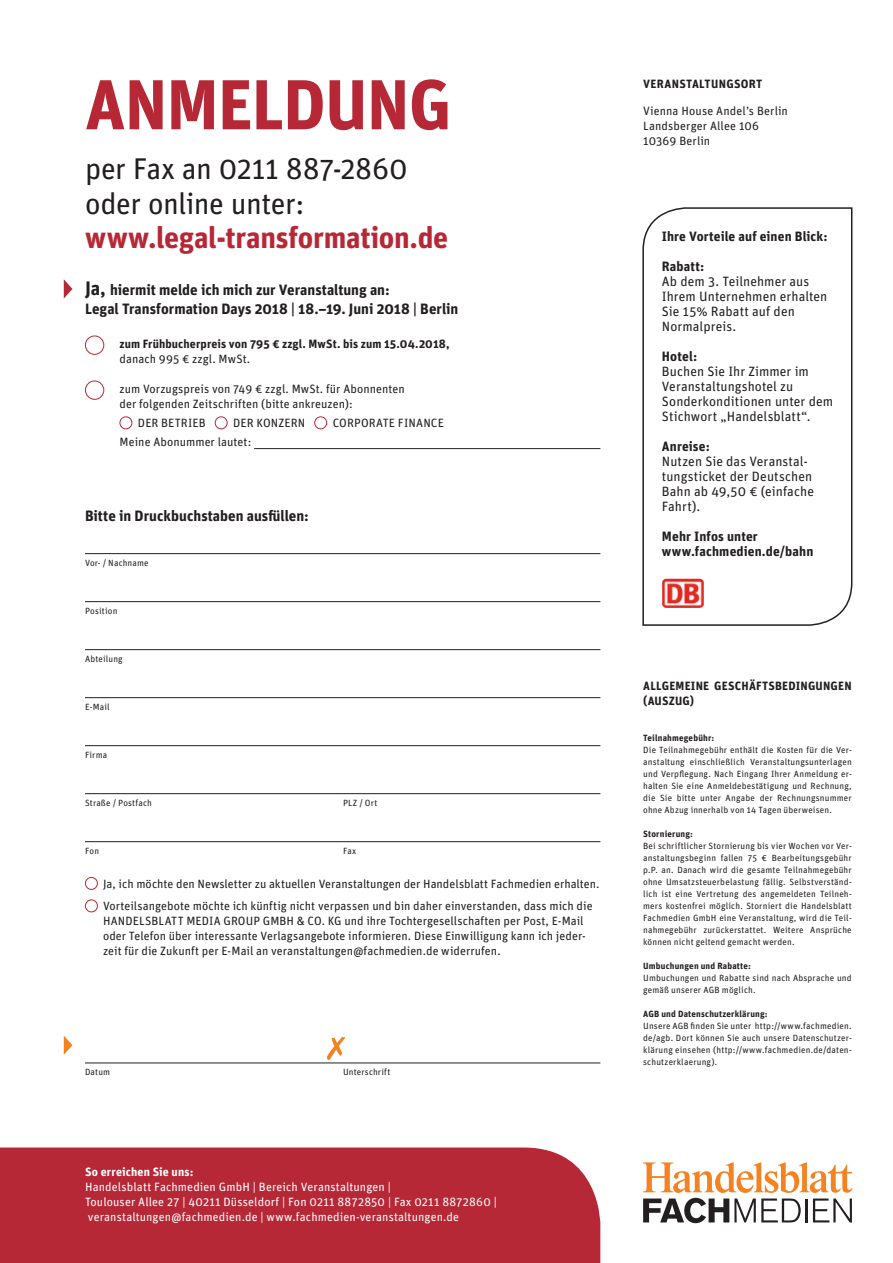
<style>
.page{position:relative;width:893px;height:1263px;background:#fff}
.page>*{position:absolute;margin:0;border:0;box-sizing:border-box;transform-origin:0 0}
.t1{font:700 70.5px "Unit Pro";letter-spacing:-.02em;color:#b72837}
.t2{font:30px/34.5px "Unit Pro";letter-spacing:-.015em;color:#231f20}
.t3{font:700 30px "Unit Pro";letter-spacing:-.01em;color:#b72837}
.t4{font:700 15px "Unit Pro";color:#231f20}
.t5{font:13.5px/15px "Unit Pro";letter-spacing:.005em;color:#231f20}
.t6{font:700 13.5px/15px "Unit Pro";letter-spacing:.01em;color:#231f20}
.t7{font:12px/15px "Unit Pro";letter-spacing:.005em;color:#231f20}
.t8{font:12px/15px "Unit Pro";letter-spacing:.01em;color:#fff}
.t9{font:700 12px "Unit Pro";letter-spacing:.015em;color:#231f20}
.t10{font:700 12px "Unit Pro";letter-spacing:.015em;color:#fff}
.t11{font:9px/12px "Unit Pro";letter-spacing:.02em;color:#231f20;text-align:justify}
.t12{font:700 9px "Unit Pro";letter-spacing:.025em;color:#231f20}
.s1{font-size:19.5px}
</style>
<div class="page">
<div style="left:0;top:1147px;width:600px;height:116px;background:#b72837"></div>
<div style="left:85px;top:336px;width:19px;height:19px;border:1px solid #b72837;border-radius:50%"></div>
<div style="left:85px;top:381px;width:19px;height:19px;border:1px solid #b72837;border-radius:50%"></div>
<div style="left:120px;top:416px;width:12px;height:13px;border:1px solid #b72837;border-radius:50%"></div>
<div style="left:215px;top:416px;width:13px;height:13px;border:1px solid #b72837;border-radius:50%"></div>
<div style="left:314px;top:416px;width:13px;height:13px;border:1px solid #b72837;border-radius:50%"></div>
<hr style="left:254px;top:448px;width:346px;height:1px;background:#231f20">
<hr style="left:85px;top:553px;width:515px;height:1px;background:#231f20">
<hr style="left:85px;top:601px;width:515px;height:1px;background:#231f20">
<hr style="left:85px;top:649px;width:515px;height:1px;background:#231f20">
<hr style="left:85px;top:697px;width:515px;height:1px;background:#231f20">
<hr style="left:85px;top:745px;width:515px;height:1px;background:#231f20">
<hr style="left:85px;top:793px;width:515px;height:1px;background:#231f20">
<hr style="left:85px;top:841px;width:515px;height:1px;background:#231f20">
<div style="left:85px;top:877px;width:13px;height:13px;border:1px solid #b72837;border-radius:50%"></div>
<div style="left:85px;top:899px;width:13px;height:13px;border:1px solid #b72837;border-radius:50%"></div>
<hr style="left:85px;top:1063px;width:515px;height:1px;background:#231f20">
<svg style="left:643px;top:1162px;width:210px;height:61px"></svg>
<svg style="left:64px;top:279px;width:8px;height:20px"></svg>
<svg style="left:64px;top:1036px;width:8px;height:19px"></svg>
<svg style="left:327px;top:1037px;width:18px;height:23px"></svg>
<svg style="left:642px;top:207px;width:211px;height:419px"></svg>
<p class="t1" style="left:85px;top:53px;width:368px">ANMELDUNG</p>
<p class="t2" style="left:85px;top:151px;width:324px">per Fax an 0211 887-2860 oder online unter:</p>
<p class="t3" style="left:85px;top:216px;width:365px">www.legal-transformation.de</p>
<p class="t4" style="left:85px;top:278px;width:306px"><span class="s1">Ja,</span> hiermit melde ich mich zur Veranstaltung an:</p>
<p class="t4" style="left:85px;top:298px;width:375px">Legal Transformation Days 2018 | 18.–19. Juni 2018 | Berlin</p>
<p class="t9" style="left:120px;top:335px;width:332px">zum Frühbucherpreis von 795 € zzgl. MwSt. bis zum 15.04.2018,</p>
<p class="t7" style="left:120px;top:351px;width:132px">danach 995 € zzgl. MwSt.</p>
<p class="t7" style="left:120px;top:381px;width:287px">zum Vorzugspreis von 749 € zzgl. MwSt. für Abonnenten</p>
<p class="t7" style="left:120px;top:396px;width:235px">der folgenden Zeitschriften (bitte ankreuzen):</p>
<p class="t7" style="left:138px;top:415px;width:69px">DER BETRIEB</p>
<p class="t7" style="left:233px;top:415px;width:74px">DER KONZERN</p>
<p class="t7" style="left:333px;top:415px;width:113px">CORPORATE FINANCE</p>
<p class="t7" style="left:120px;top:434px;width:133px">Meine Abonummer lautet:</p>
<p class="t4" style="left:85px;top:505px;width:225px">Bitte in Druckbuchstaben ausfüllen:</p>
<p class="t11" style="left:85px;top:557px;width:65px">Vor- / Nachname</p>
<p class="t11" style="left:85px;top:605px;width:34px">Position</p>
<p class="t11" style="left:85px;top:653px;width:39px">Abteilung</p>
<p class="t11" style="left:85px;top:701px;width:26px">E-Mail</p>
<p class="t11" style="left:85px;top:749px;width:24px">Firma</p>
<p class="t11" style="left:85px;top:797px;width:69px">Straße / Postfach</p>
<p class="t11" style="left:343px;top:797px;width:36px">PLZ / Ort</p>
<p class="t11" style="left:85px;top:845px;width:16px">Fon</p>
<p class="t11" style="left:343px;top:845px;width:15px">Fax</p>
<p class="t7" style="left:103px;top:876px;width:498px">Ja, ich möchte den Newsletter zu aktuellen Veranstaltungen der Handelsblatt Fachmedien erhalten.</p>
<p class="t7" style="left:103px;top:898px;width:491px">Vorteilsangebote möchte ich künftig nicht verpassen und bin daher einverstanden, dass mich die HANDELSBLATT MEDIA GROUP GMBH &amp; CO. KG und ihre Tochtergesellschaften per Post, E-Mail oder Telefon über interessante Verlagsangebote informieren. Diese Einwilligung kann ich jeder&shy;zeit für die Zukunft per E-Mail an veranstaltungen@fachmedien.de widerrufen.</p>
<p class="t11" style="left:85px;top:1066px;width:27px">Datum</p>
<p class="t11" style="left:343px;top:1066px;width:49px">Unterschrift</p>
<p class="t10" style="left:85px;top:1163px;width:110px">So erreichen Sie uns:</p>
<p class="t8" style="left:85px;top:1179px;width:413px">Handelsblatt Fachmedien GmbH | Bereich Veranstaltungen |<br>Toulouser Allee 27 | 40211 Düsseldorf | Fon 0211 8872850 | Fax 0211 8872860 |</p>
<p class="t8" style="left:88px;top:1209px;width:373px">veranstaltungen@fachmedien.de | www.fachmedien-veranstaltungen.de</p>
<p class="t9" style="left:643px;top:75px;width:121px">VERANSTALTUNGSORT</p>
<p class="t7" style="left:643px;top:103px;width:146px">Vienna House Andel’s Berlin</p>
<p class="t7" style="left:643px;top:118px;width:117px">Landsberger Allee 106</p>
<p class="t7" style="left:643px;top:133px;width:69px">10369 Berlin</p>
<p class="t6" style="left:662px;top:228px;width:167px">Ihre Vorteile auf einen Blick:</p>
<p class="t6" style="left:662px;top:258px;width:44px">Rabatt:</p>
<p class="t5" style="left:662px;top:274px;width:167px">Ab dem 3. Teilnehmer aus<br>Ihrem Unternehmen erhalten<br>Sie 15% Rabatt auf den<br>Normalpreis.</p>
<p class="t6" style="left:662px;top:348px;width:37px">Hotel:</p>
<p class="t5" style="left:662px;top:364px;width:173px">Buchen Sie Ihr Zimmer im<br>Veranstaltungshotel zu<br>Sonderkonditionen unter dem<br>Stichwort „Handelsblatt“.</p>
<p class="t6" style="left:662px;top:438px;width:50px">Anreise:</p>
<p class="t5" style="left:662px;top:454px;width:154px">Nutzen Sie das Veranstal&shy;tungsticket der Deutschen<br>Bahn ab 49,50 € (einfache<br>Fahrt).</p>
<p class="t6" style="left:662px;top:528px;width:153px">Mehr Infos unter www.fachmedien.de/bahn</p>
<p class="t9" style="left:643px;top:677px;width:210px">ALLGEMEINE GESCHÄFTSBEDINGUNGEN</p>
<p class="t9" style="left:643px;top:692px;width:53px">(AUSZUG)</p>
<p class="t12" style="left:643px;top:731px;width:73px">Teilnahmegebühr:</p>
<p class="t11" style="left:643px;top:743px;width:210px">Die Teilnahmegebühr enthält die Kosten für die Ver&shy;anstaltung einschließlich Veranstaltungsunterlagen und Verpflegung. Nach Eingang Ihrer Anmeldung er&shy;halten Sie eine Anmeldebestätigung und Rechnung, die Sie bitte unter Angabe der Rechnungsnummer ohne Abzug innerhalb von 14 Tagen überweisen.</p>
<p class="t12" style="left:643px;top:827px;width:52px">Stornierung:</p>
<p class="t11" style="left:643px;top:839px;width:210px">Bei schriftlicher Stornierung bis vier Wochen vor Ver&shy;anstaltungsbeginn fallen 75 € Bearbeitungsgebühr p.P. an. Danach wird die gesamte Teilnahmegebühr ohne Umsatzsteuerbelastung fällig. Selbstverständ&shy;lich ist eine Vertretung des angemeldeten Teilneh&shy;mers kostenfrei möglich. Storniert die Handelsblatt Fachmedien GmbH eine Veranstaltung, wird die Teil&shy;nahmegebühr zurückerstattet. Weitere Ansprüche können nicht geltend gemacht werden.</p>
<p class="t12" style="left:643px;top:959px;width:109px">Umbuchungen und Rabatte:</p>
<p class="t11" style="left:643px;top:971px;width:210px">Umbuchungen und Rabatte sind nach Absprache und gemäß unserer AGB möglich.</p>
<p class="t12" style="left:643px;top:1007px;width:126px">AGB und Datenschutzerklärung:</p>
<p class="t11" style="left:643px;top:1019px;width:210px">Unsere AGB finden Sie unter http://www.fachmedien. de/agb. Dort können Sie auch unsere Datenschutzer&shy;klärung einsehen (http://www.fachmedien.de/daten&shy;schutzerklaerung).</p>
</div>
